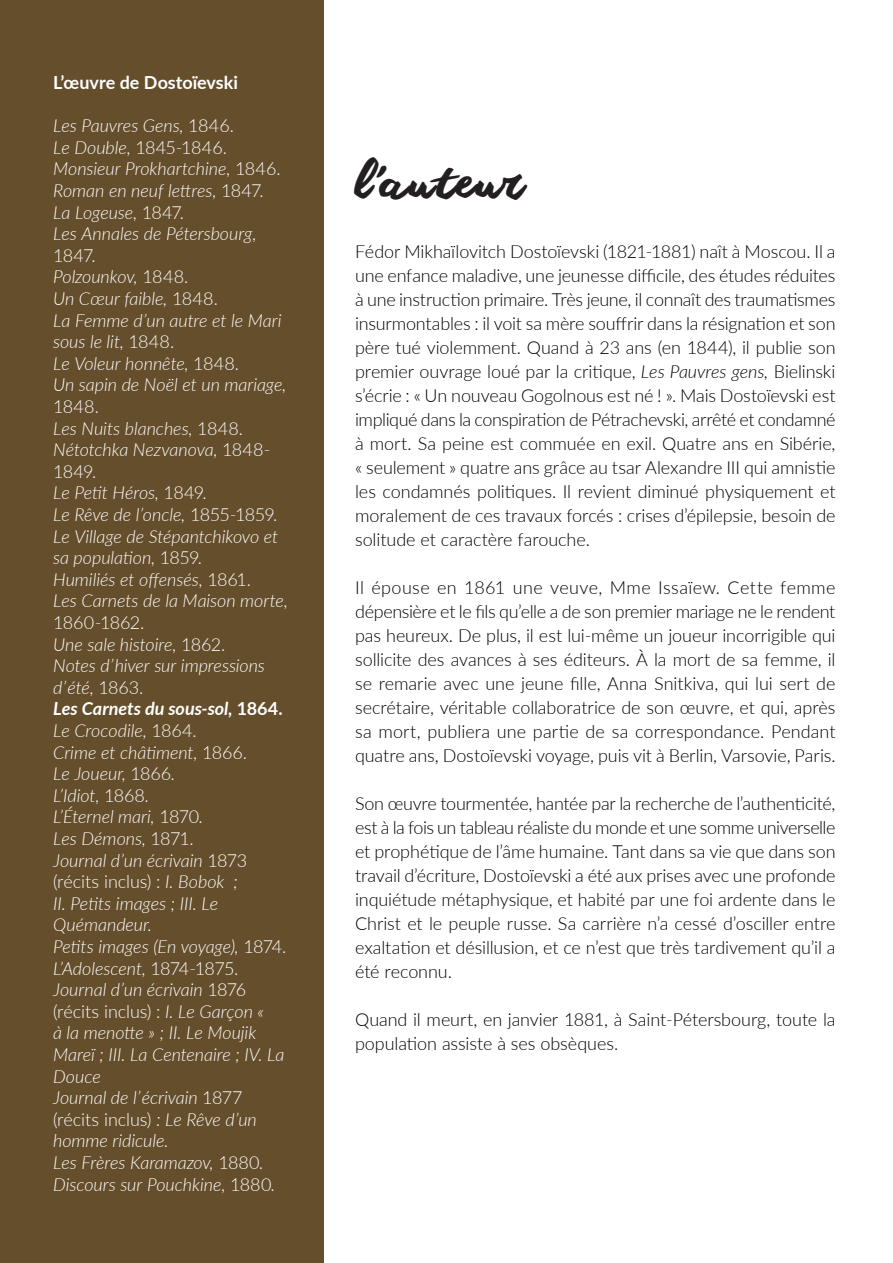
<style>
.page{position:relative;width:893px;height:1263px;background:#fff}
.page>*{position:absolute;margin:0;border:0;box-sizing:border-box;transform-origin:0 0}
.t1{font:45px "anothershabby";letter-spacing:.02em;color:#231f20}
.t2{font:300 18px/24px "Lato";letter-spacing:-.005em;color:#000001;text-align:justify}
.t3{font:italic 300 18px/21.6px "Lato";letter-spacing:-.005em;color:#fff}
.t4{font:700 18px "Lato";color:#fff}
.s1{font-style:normal}
.s2{font-weight:700}
.s3{font-weight:700;font-style:normal}
.s4{font-style:italic}
</style>
<div class="page">
<div style="left:0;top:0;width:323px;height:1263px;background:#654e2c"></div>
<p class="t4" style="left:53px;top:71px;width:186px">L’œuvre de Dostoïevski</p>
<p class="t3" style="left:53px;top:114px;width:229px">Les Pauvres Gens, <span class="s1">1846.<br></span>Le Double, <span class="s1">1845-1846.<br></span>Monsieur Prokhartchine, <span class="s1">1846.<br></span>Roman en neuf lettres, <span class="s1">1847.<br></span>La Logeuse, <span class="s1">1847.<br></span>Les Annales de Pétersbourg,</p>
<p class="t3" style="left:53px;top:244px;width:235px"><span class="s1">1847.<br></span>Polzounkov, <span class="s1">1848.<br></span>Un Cœur faible, <span class="s1">1848.<br></span>La Femme d’un autre et le Mari sous le lit, <span class="s1">1848.<br></span>Le Voleur honnête, <span class="s1">1848.<br></span>Un sapin de Noël et un mariage,</p>
<p class="t3" style="left:53px;top:395px;width:236px"><span class="s1">1848.<br></span>Les Nuits blanches, <span class="s1">1848.<br></span>Nétotchka Nezvanova, <span class="s1">1848-<br>1849.<br></span>Le Petit Héros, <span class="s1">1849.<br></span>Le Rêve de l’oncle, <span class="s1">1855-1859.<br></span>Le Village de Stépantchikovo et sa population, <span class="s1">1859.<br></span>Humiliés et offensés, <span class="s1">1861.<br></span>Les Carnets de la Maison morte,</p>
<p class="t3" style="left:53px;top:611px;width:235px"><span class="s1">1860-1862.<br></span>Une sale histoire, <span class="s1">1862.<br></span>Notes d’hiver sur impressions d’été, <span class="s1">1863.<br></span><span class="s2">Les Carnets du sous-sol,</span> <span class="s3">1864.<br></span>Le Crocodile, <span class="s1">1864.<br></span>Crime et châtiment, <span class="s1">1866.<br></span>Le Joueur, <span class="s1">1866</span>.<br>L’Idiot, <span class="s1">1868</span>.<br>L’Éternel mari, <span class="s1">1870</span>.<br>Les Démons, <span class="s1">1871</span>.<br>Journal d’un écrivain <span class="s1">1873 (récits inclus) :</span> I. Bobok ;<br>II. Petits images ; III. Le<br>Quémandeur.<br>Petits images (En voyage), <span class="s1">1874.<br></span>L’Adolescent, <span class="s1">1874-1875.<br></span>Journal d’un écrivain <span class="s1">1876 (récits inclus) :</span> I. Le Garçon «<br>à la menotte » ; II. Le Moujik<br>Mareï ; III. La Centenaire ; IV. La<br>Douce<br>Journal de l’écrivain <span class="s1">1877 (récits inclus)</span> : Le Rêve d’un homme ridicule.<br>Les Frères Karamazov, <span class="s1">1880</span>.<br>Discours sur Pouchkine, <span class="s1">1880</span>.</p>
<h1 class="t1" style="left:355px;top:156px;width:171px">l’auteur</h1>
<p class="t2" style="left:355px;top:239px;width:482px">Fédor Mikhaïlovitch Dostoïevski (1821-1881) naît à Moscou. Il a une enfance maladive, une jeunesse difficile, des études réduites à une instruction primaire. Très jeune, il connaît des traumatismes insurmontables : il voit sa mère souffrir dans la résignation et son père tué violemment. Quand à 23 ans (en 1844), il publie son premier ouvrage loué par la critique, <span class="s4">Les Pauvres gens,</span> Bielinski s’écrie : « Un nouveau Gogolnous est né ! ». Mais Dostoïevski est impliqué dans la conspiration de Pétrachevski, arrêté et condamné à mort. Sa peine est commuée en exil. Quatre ans en Sibérie, « seulement » quatre ans grâce au tsar Alexandre III qui amnistie les condamnés politiques. Il revient diminué physiquement et moralement de ces travaux forcés : crises d’épilepsie, besoin de solitude et caractère farouche.</p>
<p class="t2" style="left:355px;top:575px;width:482px">Il épouse en 1861 une veuve, Mme Issaïew. Cette femme dépensière et le fils qu’elle a de son premier mariage ne le rendent pas heureux. De plus, il est lui-même un joueur incorrigible qui sollicite des avances à ses éditeurs. À la mort de sa femme, il se remarie avec une jeune fille, Anna Snitkiva, qui lui sert de secrétaire, véritable collaboratrice de son œuvre, et qui, après sa mort, publiera une partie de sa correspondance. Pendant quatre ans, Dostoïevski voyage, puis vit à Berlin, Varsovie, Paris.</p>
<p class="t2" style="left:355px;top:791px;width:482px">Son œuvre tourmentée, hantée par la recherche de l’authenticité, est à la fois un tableau réaliste du monde et une somme universelle et prophétique de l’âme humaine. Tant dans sa vie que dans son travail d’écriture, Dostoïevski a été aux prises avec une profonde inquiétude métaphysique, et habité par une foi ardente dans le Christ et le peuple russe. Sa carrière n’a cessé d’osciller entre exaltation et désillusion, et ce n’est que très tardivement qu’il a été reconnu.</p>
<p class="t2" style="left:355px;top:1007px;width:482px">Quand il meurt, en janvier 1881, à Saint-Pétersbourg, toute la population assiste à ses obsèques.</p>
</div>
